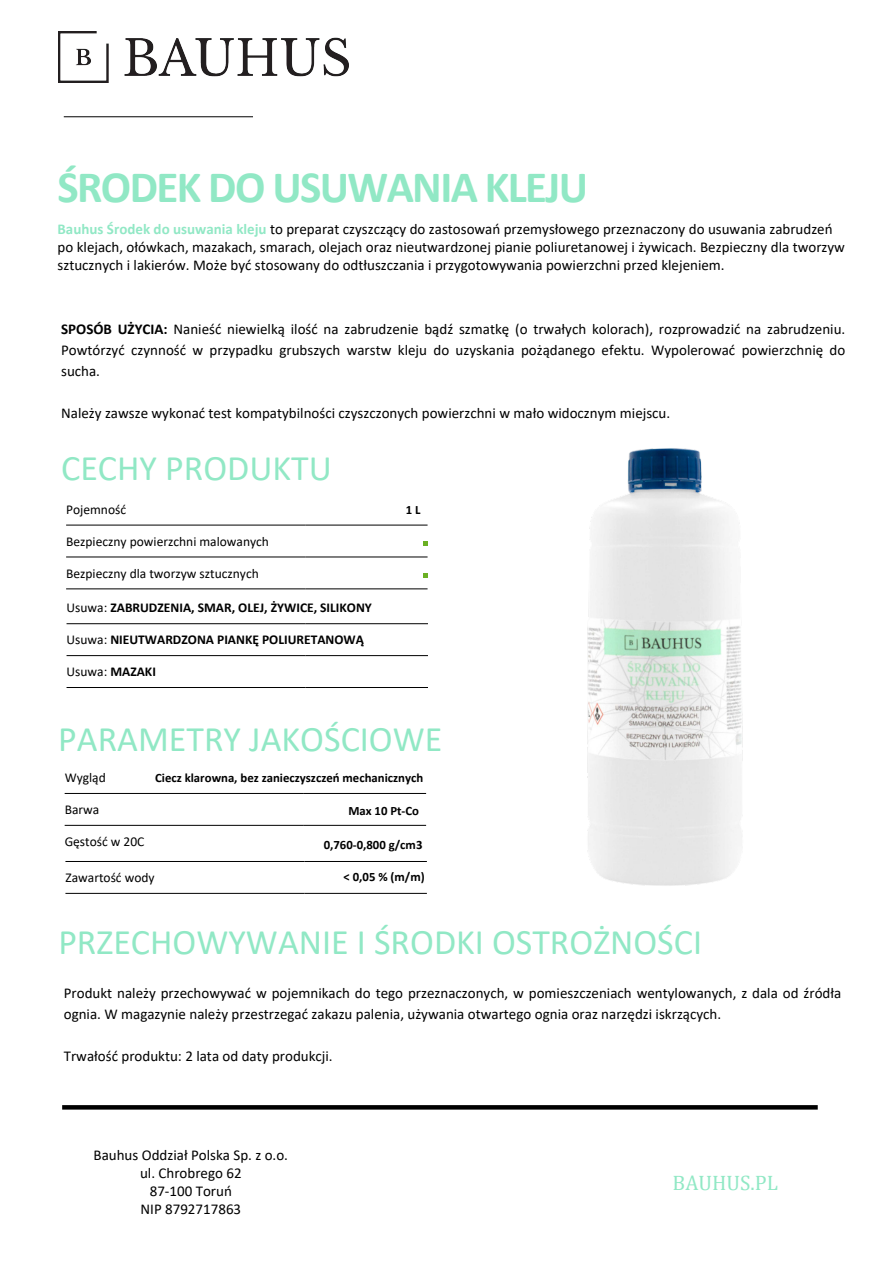
<style>
.page{position:relative;width:893px;height:1263px;background:#fff}
.page>*{position:absolute;margin:0;border:0;box-sizing:border-box;transform-origin:0 0}
.t1{font:700 45px "Calibri";letter-spacing:-.035em;color:#91e8c5}
.t2{font:36px "Calibri";color:#91e8c5}
.t3{font:21px "Cambria";color:#91e8c5}
.t4{font:15px/18px "Calibri";color:#000}
.t5{font:13.5px "Calibri";color:#000}
.t6{font:700 13.5px "Calibri";color:#000}
.t7{font:700 12.75px "Calibri";color:#000}
.s1{font-style:inherit}
.s2{font-weight:700;color:#91e8c5}
.s3{font-weight:700}
.s4{font-weight:400}
</style>
<div class="page">
<hr style="left:66px;top:525px;width:239px;height:1px;background:#000">
<hr style="left:305px;top:525px;width:123px;height:1px;background:#000">
<hr style="left:66px;top:557px;width:239px;height:1px;background:#000">
<hr style="left:305px;top:557px;width:123px;height:1px;background:#000">
<hr style="left:66px;top:589px;width:239px;height:1px;background:#000">
<hr style="left:305px;top:589px;width:123px;height:1px;background:#000">
<svg style="left:423px;top:541px;width:5px;height:5px"></svg>
<svg style="left:423px;top:573px;width:5px;height:5px"></svg>
<hr style="left:67px;top:623px;width:239px;height:1px;background:#000">
<hr style="left:306px;top:623px;width:122px;height:1px;background:#000">
<hr style="left:67px;top:655px;width:239px;height:1px;background:#000">
<hr style="left:306px;top:655px;width:122px;height:1px;background:#000">
<hr style="left:67px;top:687px;width:239px;height:1px;background:#000">
<hr style="left:306px;top:687px;width:122px;height:1px;background:#000">
<div style="left:62px;top:1105px;width:756px;height:5px;background:#000"></div>
<hr style="left:64px;top:117px;width:189px;height:1px;background:#000">
<img style="left:58px;top:31px;width:291px;height:51px">
<hr style="left:65px;top:793px;width:239px;height:1px;background:#000">
<hr style="left:304px;top:793px;width:122px;height:1px;background:#000">
<hr style="left:65px;top:825px;width:239px;height:1px;background:#000">
<hr style="left:304px;top:825px;width:122px;height:1px;background:#000">
<hr style="left:65px;top:861px;width:240px;height:1px;background:#000">
<hr style="left:305px;top:861px;width:122px;height:1px;background:#000">
<hr style="left:65px;top:893px;width:240px;height:1px;background:#000">
<hr style="left:305px;top:893px;width:122px;height:1px;background:#000">
<img style="left:587px;top:448px;width:156px;height:438px">
<h1 class="t1" style="left:58px;top:155px;width:532px"><span class="s1">ŚRODEK DO</span> USUWANIA KLEJU</h1>
<p class="t4" style="left:58px;top:219px;width:789px"><span class="s2">Bauhus Środek do usuwania kleju</span> to preparat czyszczący do zastosowań przemysłowego przeznaczony do usuwania zabrudzeń po klejach, ołówkach, mazakach, smarach, olejach oraz nieutwardzonej pianie poliuretanowej i żywicach. Bezpieczny dla tworzyw sztucznych i lakierów. Może być stosowany do odtłuszczania i przygotowywania powierzchni przed klejeniem.</p>
<p class="t4" style="left:61px;top:318px;width:786px;line-height:21px;text-align:justify"><span class="s3">SPOSÓB UŻYCIA:</span> Nanieść niewielką ilość na zabrudzenie bądź szmatkę (o trwałych kolorach), rozprowadzić na zabrudzeniu.<br>Powtórzyć czynność w przypadku grubszych warstw kleju do uzyskania pożądanego efektu. Wypolerować powierzchnię do sucha.</p>
<p class="t4" style="left:61px;top:404px;width:611px">Należy zawsze wykonać test kompatybilności czyszczonych powierzchni w mało widocznym miejscu.</p>
<h2 class="t2" style="left:61px;top:443px;width:272px">CECHY PRODUKTU</h2>
<p class="t5" style="left:66px;top:500px;width:62px">Pojemność</p>
<p class="t5" style="left:66px;top:532px;width:204px">Bezpieczny powierzchni malowanych</p>
<p class="t5" style="left:66px;top:564px;width:194px">Bezpieczny dla tworzyw sztucznych</p>
<p class="t6" style="left:67px;top:598px;width:307px"><span class="s4">Usuwa:</span> ZABRUDZENIA, SMAR, OLEJ, ŻYWICE, SILIKONY</p>
<p class="t6" style="left:67px;top:630px;width:299px"><span class="s4">Usuwa:</span> NIEUTWARDZONA PIANKĘ POLIURETANOWĄ</p>
<p class="t5" style="left:67px;top:662px;width:91px">Usuwa: <span class="s3">MAZAKI</span></p>
<p class="t7" style="left:406px;top:500px;width:16px">1 L</p>
<h2 class="t2" style="left:58px;top:714px;width:386px">PARAMETRY JAKOŚCIOWE</h2>
<p class="t7" style="left:155px;top:768px;width:270px">Ciecz klarowna, bez zanieczyszczeń mechanicznych</p>
<p class="t5" style="left:65px;top:800px;width:36px">Barwa</p>
<p class="t5" style="left:65px;top:832px;width:81px">Gęstość w 20C</p>
<p class="t5" style="left:65px;top:768px;width:43px">Wygląd</p>
<p class="t7" style="left:348px;top:802px;width:72px">Max 10 Pt-Co</p>
<p class="t7" style="left:324px;top:835px;width:100px">0,760-0,800 g/cm3</p>
<p class="t7" style="left:344px;top:868px;width:83px">&lt; 0,05 % (m/m)</p>
<p class="t5" style="left:65px;top:868px;width:91px">Zawartość wody</p>
<h2 class="t2" style="left:58px;top:917px;width:645px">PRZECHOWYWANIE I ŚRODKI OSTROŻNOŚCI</h2>
<p class="t4" style="left:64px;top:982px;width:779px;line-height:21px">Produkt należy przechowywać w pojemnikach do tego przeznaczonych, w pomieszczeniach wentylowanych, z dala od źródła ognia. W magazynie należy przestrzegać zakazu palenia, używania otwartego ognia oraz narzędzi iskrzących.</p>
<p class="t4" style="left:64px;top:1047px;width:270px">Trwałość produktu: 2 lata od daty produkcji.</p>
<p class="t4" style="left:94px;top:1145px;width:196px;text-align:center">Bauhus Oddział Polska Sp. z o.o. ul. Chrobrego 62<br>87-100 Toruń<br>NIP 8792717863</p>
<h3 class="t3" style="left:673px;top:1170px;width:107px">BAUHUS.PL</h3>
</div>
